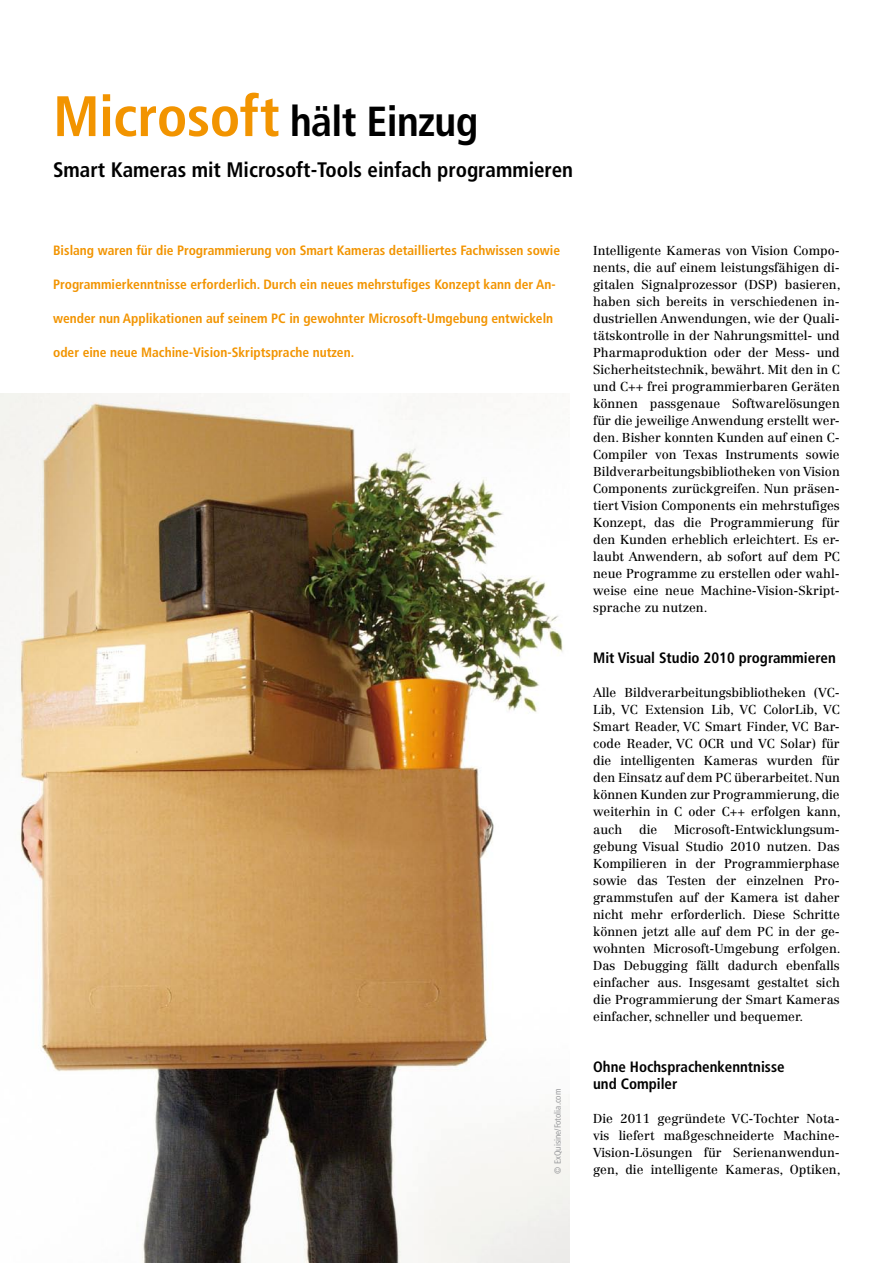
<style>
.page{position:relative;width:893px;height:1263px;background:#fff}
.page>*{position:absolute;margin:0;border:0;box-sizing:border-box;transform-origin:0 0}
.t1{font:700 condensed 42px "Frutiger LT Com";letter-spacing:-.015em;color:#000}
.t2{font:700 condensed 21px "Frutiger LT Com";color:#000}
.t3{font:700 condensed 15px/17px "Frutiger LT Com";color:#000}
.t4{font:700 condensed 13.5px "Frutiger LT Com";color:#f29400}
.t5{font:12.75px/17px "Centennial LT Std";letter-spacing:-.005em;color:#000;text-align:justify}
.t6{font:condensed 9px "Frutiger LT Com";color:#9c9d9f}
.s1{font-size:57px;color:#f29400}
</style>
<div class="page">
<img style="left:0;top:393px;width:570px;height:870px">
<h1 class="t1" style="left:53px;top:97px;width:427px"><span class="s1">Microsoft</span> hält Einzug</h1>
<h2 class="t2" style="left:53px;top:158px;width:522px">Smart Kameras mit Microsoft-Tools einfach programmieren</h2>
<p class="t4" style="left:53px;top:242px;width:508px">Bislang waren für die Programmierung von Smart Kameras detailliertes Fachwissen sowie</p>
<p class="t4" style="left:53px;top:276px;width:504px">Programmierkenntnisse erforderlich. Durch ein neues mehrstufiges Konzept kann der An-</p>
<p class="t4" style="left:53px;top:310px;width:502px">wender nun Applikationen auf seinem PC in gewohnter Microsoft-Umgebung entwickeln</p>
<p class="t4" style="left:53px;top:344px;width:303px">oder eine neue Machine-Vision-Skriptsprache nutzen.</p>
<p class="t6" style="left:553px;top:1174px;width:86px;rotate:-90deg">© ExQuisine/Fotolia.com</p>
<p class="t5" style="left:593px;top:242px;width:249px">Intelligente Kameras von Vision Compo&shy;nents, die auf einem leistungsfähigen di&shy;gitalen Signalprozessor (DSP) basieren, haben sich bereits in verschiedenen in&shy;dustriellen Anwendungen, wie der Quali&shy;tätskontrolle in der Nahrungsmittel- und Pharmaproduktion oder der Mess- und Sicherheitstechnik, bewährt. Mit den in C und C++ frei programmierbaren Geräten können passgenaue Softwarelösungen für die jeweilige Anwendung erstellt wer&shy;den. Bisher konnten Kunden auf einen C-Compiler von Texas Instruments sowie Bildverarbeitungsbibliotheken von Vision Components zurückgreifen. Nun präsen&shy;tiert Vision Components ein mehrstufiges Konzept, das die Programmierung für den Kunden erheblich erleichtert. Es er&shy;laubt Anwendern, ab sofort auf dem PC neue Programme zu erstellen oder wahl&shy;weise eine neue Machine-Vision-Skript&shy;sprache zu nutzen.</p>
<p class="t3" style="left:593px;top:650px;width:244px">Mit Visual Studio 2010 programmieren</p>
<p class="t5" style="left:593px;top:684px;width:249px">Alle Bildverarbeitungsbibliotheken (VC-Lib, VC Extension Lib, VC ColorLib, VC Smart Reader, VC Smart Finder, VC Bar&shy;code Reader, VC OCR und VC Solar) für die intelligenten Kameras wurden für den Einsatz auf dem PC überarbeitet. Nun können Kunden zur Programmierung, die weiterhin in C oder C++ erfolgen kann, auch</p>
<p class="t5" style="left:593px;top:820px;width:249px;text-indent:81px">Microsoft-Entwicklungsum&shy;gebung Visual Studio 2010 nutzen. Das Kompilieren in der Programmierphase sowie das Testen der einzelnen Pro&shy;grammstufen auf der Kamera ist daher nicht mehr erforderlich. Diese Schritte können jetzt alle auf dem PC in der ge&shy;wohnten Microsoft-Umgebung erfolgen.<br>Das Debugging fällt dadurch ebenfalls einfacher aus. Insgesamt gestaltet sich die Programmierung der Smart Kameras einfacher, schneller und bequemer.</p>
<p class="t3" style="left:593px;top:1058px;width:193px">Ohne Hochsprachenkenntnisse und Compiler</p>
<p class="t5" style="left:593px;top:1110px;width:249px">Die 2011 gegründete VC-Tochter Nota&shy;vis liefert maßgeschneiderte Machine-Vision-Lösungen für Serienanwendun&shy;gen, die intelligente Kameras, Optiken,</p>
<p class="t5" style="left:639px;top:820px;width:20px">die</p>
</div>
